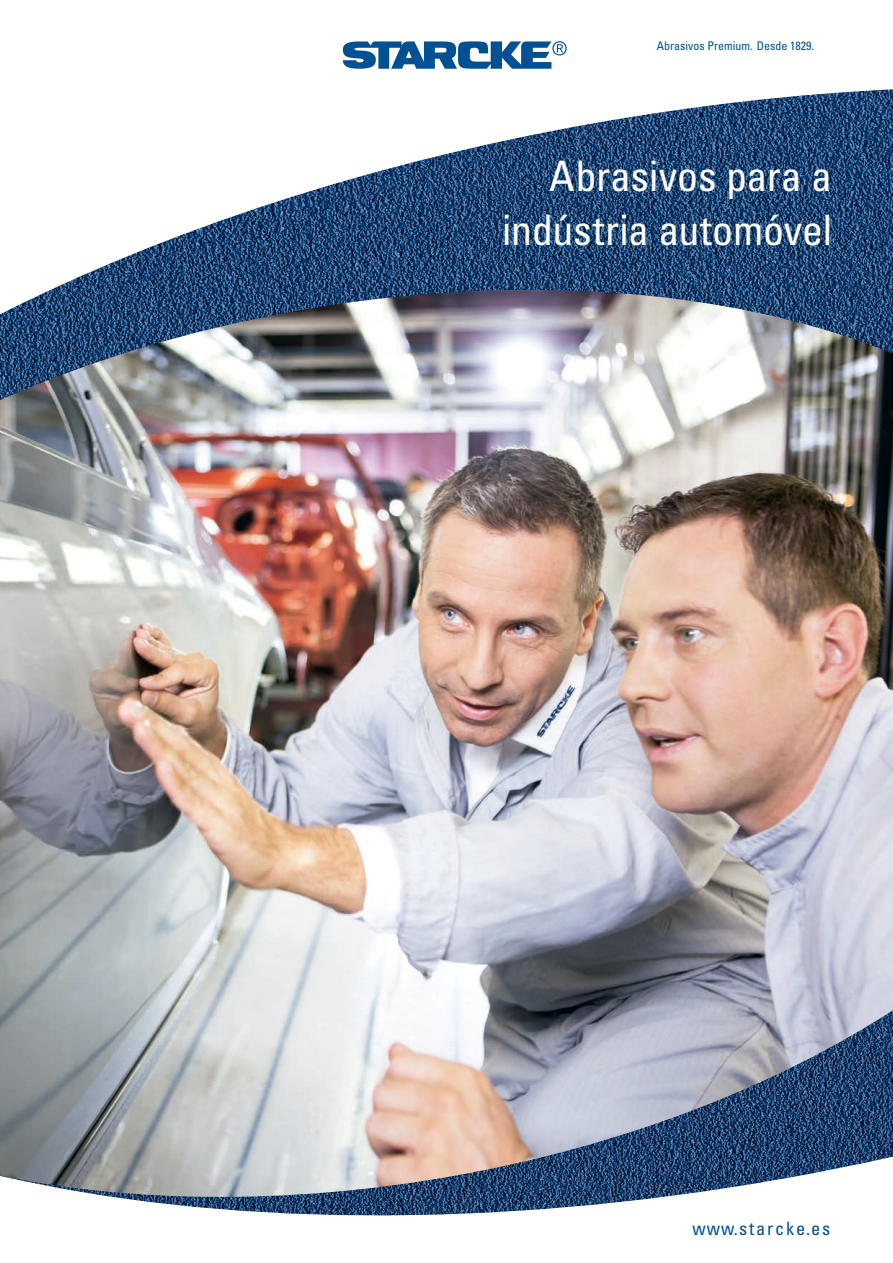
<style>
.page{position:relative;width:893px;height:1263px;background:#fff}
.page>*{position:absolute;margin:0;border:0;box-sizing:border-box;transform-origin:0 0}
.Headline{font:condensed 42px/54px "Univers LT Std";letter-spacing:-.005em;color:#fff;text-align:right}
.t1{font:condensed 18.45px "Univers LT Std";letter-spacing:.1em;color:#005194}
.t2{font:condensed 12px "Univers LT Std";color:#005194}
</style>
<div class="page">
<img style="left:50px;top:89px;width:843px;height:1127px">
<img style="left:0;top:290px;width:893px;height:910px">
<svg style="left:343px;top:41px;width:224px;height:28px"></svg>
<p class="t2" style="left:657px;top:38px;width:159px">Abrasivos Premium. Desde 1829.</p>
<p class="Headline" style="left:502px;top:149px;width:331px">Abrasivos para a indústria automóvel</p>
<p class="t1" style="left:692px;top:1217px;width:139px">www.starcke.es</p>
</div>
